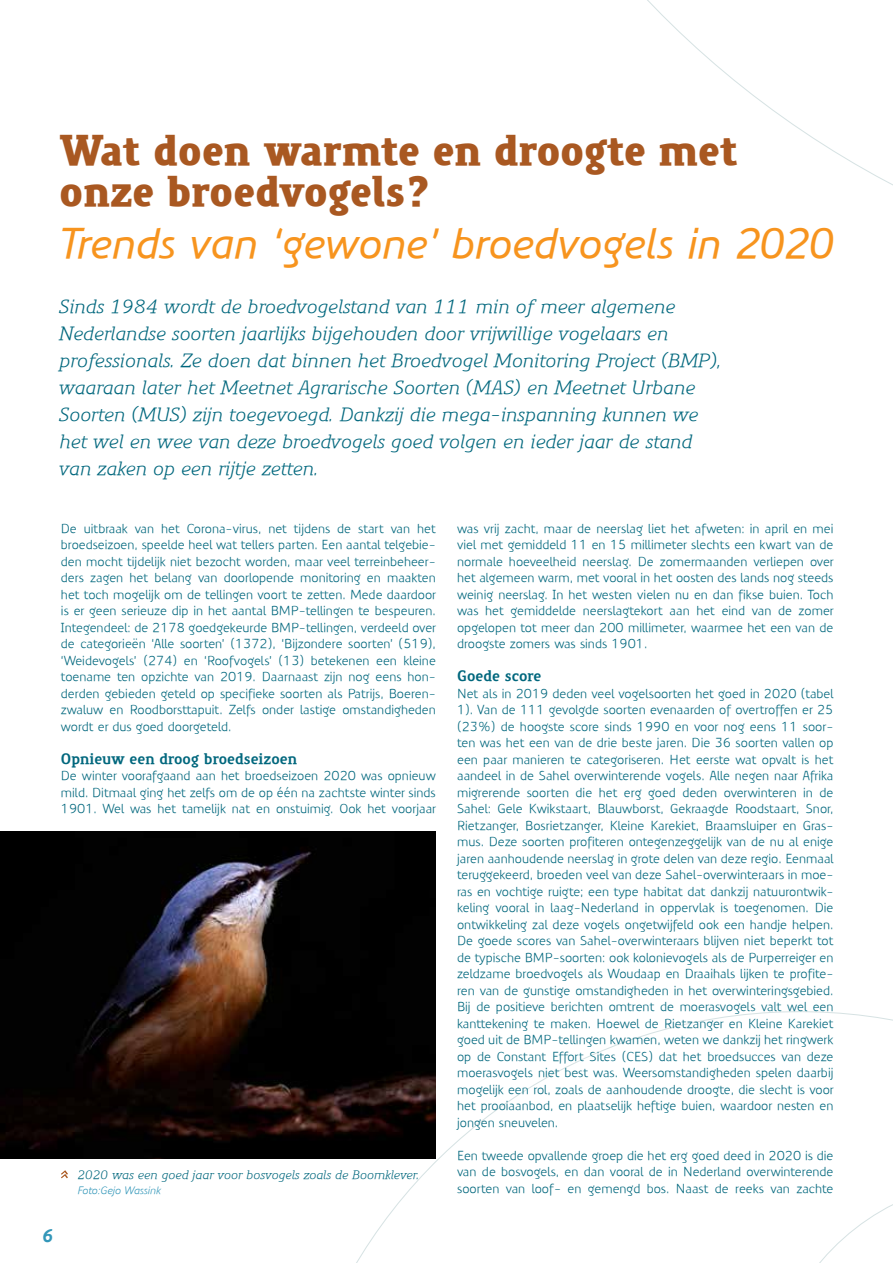
<style>
.page{position:relative;width:893px;height:1263px;background:#fff}
.page>*{position:absolute;margin:0;border:0;box-sizing:border-box;transform-origin:0 0}
.t1{font:900 42px/40.5px "Precious Serif Ult";color:#a95821}
.t2{font:italic 500 42px "Precious Sans";color:#f7941e}
.t3{font:italic 18.75px/27px "Precious Serif";color:#00677d}
.t4{font:italic 700 18px "Precious Sans";color:#3397b9}
.t5{font:700 15px "Precious Serif";color:#00677d}
.t6{font:12.75px/16.5px "Precious Sans";color:#00677d;text-align:justify}
.t7{font:italic 12px "Precious Serif";color:#00677d}
.t8{font:italic 10.5px "Precious Sans";color:#3397b9}
</style>
<div class="page">
<svg style="left:356px;top:1011px;width:537px;height:252px"></svg>
<svg style="left:787px;top:1134px;width:106px;height:129px"></svg>
<img style="left:0;top:831px;width:436px;height:328px">
<svg style="left:61px;top:1170px;width:7px;height:8px"></svg>
<svg style="left:647px;top:0;width:246px;height:186px"></svg>
<h1 class="t1" style="left:60px;top:131px;width:680px">Wat doen warmte en droogte met onze broedvogels?</h1>
<h1 class="t2" style="left:60px;top:216px;width:776px">Trends van ‘gewone’ broedvogels in 2020</h1>
<p class="t3" style="left:60px;top:293px;width:664px">Sinds 1984 wordt de broedvogelstand van 111 min of meer algemene Nederlandse soorten jaarlijks bijgehouden door vrijwillige vogelaars en professionals. Ze doen dat binnen het Broedvogel Monitoring Project (BMP), waaraan later het Meetnet Agrarische Soorten (MAS) en Meetnet Urbane Soorten (MUS) zijn toegevoegd. Dankzij die mega-inspanning kunnen we het wel en wee van deze broedvogels goed volgen en ieder jaar de stand van zaken op een rijtje zetten.</p>
<p class="t6" style="left:61px;top:520px;width:377px">De uitbraak van het Corona-virus, net tijdens de start van het broedseizoen, speelde heel wat tellers parten. Een aantal telgebie&shy;den mocht tijdelijk niet bezocht worden, maar veel terreinbeheer&shy;ders zagen het belang van doorlopende monitoring en maakten het toch mogelijk om de tellingen voort te zetten. Mede daardoor is er geen serieuze dip in het aantal BMP-tellingen te bespeuren.<br>Integendeel: de 2178 goedgekeurde BMP-tellingen, verdeeld over de categorieën ‘Alle soorten’ (1372), ‘Bijzondere soorten’ (519), ‘Weidevogels’ (274) en ‘Roofvogels’ (13) betekenen een kleine toename ten opzichte van 2019. Daarnaast zijn nog eens hon&shy;derden gebieden geteld op specifieke soorten als Patrijs, Boeren&shy;zwaluw en Roodborsttapuit. Zelfs onder lastige omstandigheden wordt er dus goed doorgeteld.</p>
<p class="t5" style="left:61px;top:749px;width:238px">Opnieuw een droog broedseizoen</p>
<p class="t6" style="left:61px;top:767px;width:377px">De winter voorafgaand aan het broedseizoen 2020 was opnieuw mild. Ditmaal ging het zelfs om de op één na zachtste winter sinds 1901. Wel was het tamelijk nat en onstuimig. Ook het voorjaar</p>
<h3 class="t4" style="left:43px;top:1224px;width:12px">6</h3>
<p class="t7" style="left:78px;top:1167px;width:343px">2020 was een goed jaar voor bosvogels zoals de Boomklever.</p>
<p class="t8" style="left:78px;top:1183px;width:85px">Foto:Gejo Wassink</p>
<p class="t6" style="left:457px;top:520px;width:378px">was vrij zacht, maar de neerslag liet het afweten: in april en mei viel met gemiddeld 11 en 15 millimeter slechts een kwart van de normale hoeveelheid neerslag. De zomermaanden verliepen over het algemeen warm, met vooral in het oosten des lands nog steeds weinig neerslag. In het westen vielen nu en dan fikse buien. Toch was het gemiddelde neerslagtekort aan het eind van de zomer opgelopen tot meer dan 200 millimeter, waarmee het een van de droogste zomers was sinds 1901.</p>
<p class="t5" style="left:457px;top:666px;width:86px">Goede score</p>
<p class="t6" style="left:457px;top:685px;width:378px">Net als in 2019 deden veel vogelsoorten het goed in 2020 (tabel 1). Van de 111 gevolgde soorten evenaarden of overtroffen er 25 (23%) de hoogste score sinds 1990 en voor nog eens 11 soor&shy;ten was het een van de drie beste jaren. Die 36 soorten vallen op een paar manieren te categoriseren. Het eerste wat opvalt is het aandeel in de Sahel overwinterende vogels. Alle negen naar Afrika migrerende soorten die het erg goed deden overwinteren in de Sahel: Gele Kwikstaart, Blauwborst, Gekraagde Roodstaart, Snor, Rietzanger, Bosrietzanger, Kleine Karekiet, Braamsluiper en Gras&shy;mus. Deze soorten profiteren ontegenzeggelijk van de nu al enige jaren aanhoudende neerslag in grote delen van deze regio. Eenmaal teruggekeerd, broeden veel van deze Sahel-overwinteraars in moe&shy;ras en vochtige ruigte; een type habitat dat dankzij natuurontwik&shy;keling vooral in laag-Nederland in oppervlak is toegenomen. Die ontwikkeling zal deze vogels ongetwijfeld ook een handje helpen.<br>De goede scores van Sahel-overwinteraars blijven niet beperkt tot de typische BMP-soorten: ook kolonievogels als de Purperreiger en zeldzame broedvogels als Woudaap en Draaihals lijken te profite&shy;ren van de gunstige omstandigheden in het overwinteringsgebied.<br>Bij de positieve berichten omtrent de moerasvogels valt wel een kanttekening te maken. Hoewel de Rietzanger en Kleine Karekiet goed uit de BMP-tellingen kwamen, weten we dankzij het ringwerk op de Constant Effort Sites (CES) dat het broedsucces van deze moerasvogels niet best was. Weersomstandigheden spelen daarbij mogelijk een rol, zoals de aanhoudende droogte, die slecht is voor het prooiaanbod, en plaatselijk heftige buien, waardoor nesten en jongen sneuvelen.</p>
<p class="t6" style="left:457px;top:1147px;width:378px">Een tweede opvallende groep die het erg goed deed in 2020 is die van de bosvogels, en dan vooral de in Nederland overwinterende soorten van loof- en gemengd bos. Naast de reeks van zachte</p>
</div>
